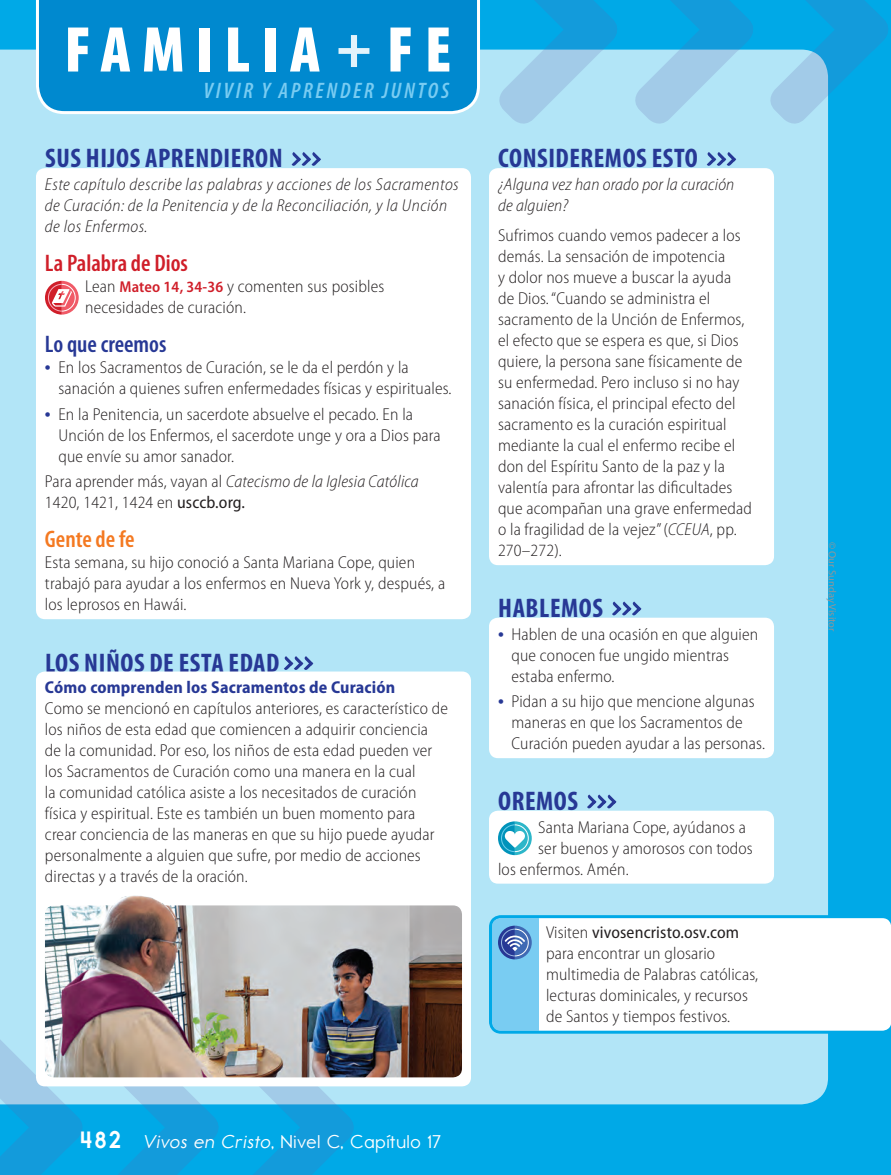
<style>
.page{position:relative;width:891px;height:1175px;background:#00a9e7}
.page>*{position:absolute;margin:0;border:0;box-sizing:border-box;transform-origin:0 0}
.t1{font:900 condensed 65.25px "Myriad Pro";letter-spacing:.17em;color:#fff}
.t2{font:700 condensed 27px "Myriad Pro";letter-spacing:.02em;color:#273895}
.t3{font:600 condensed 24px "Myriad Pro";color:#d01e29}
.t4{font:600 condensed 24px "Myriad Pro";color:#273895}
.t5{font:600 condensed 24px "Myriad Pro";color:#f47921}
.t6{font:italic 600 condensed 22.5px "Myriad Pro";letter-spacing:.12em;color:#79ccf2}
.t7{font:18.75px "Report School Rg";letter-spacing:.05em;color:#fff}
.t8{font:300 semi-condensed 17.25px/21px "Myriad Pro";letter-spacing:.01em;color:#231f20}
.t9{font:italic 300 semi-condensed 17.25px/21px "Myriad Pro";letter-spacing:.025em;color:#231f20}
.t10{font:700 semi-condensed 17.25px "Myriad Pro";letter-spacing:.01em;color:#273895}
.t11{font:10.5px "Myriad Pro";color:#939598}
.s1{font-weight:700;font-stretch:semi-expanded;font-size:60px;color:#e3f3fb}
.s2{font-weight:600;font-size:15.75px;color:#d01e29}
.s3{font-weight:700;font-stretch:normal;color:#273895}
.s4{font-style:italic}
.s5{font-weight:400}
.s6{font-family:"Report School Hv";font-size:24px}
</style>
<div class="page">
<div style="left:0;top:50px;width:828px;height:1054px;background:#b2e5f7"></div>
<svg style="left:493px;top:0;width:130px;height:129px;background:#6dc5eb"></svg>
<svg style="left:95px;top:1086px;width:129px;height:89px;background:#2aaee4"></svg>
<svg style="left:230px;top:1086px;width:129px;height:89px;background:#2aaee4"></svg>
<div style="left:36px;top:0;width:444px;height:114px;background:#0089cf"></div>
<svg style="left:612px;top:601px;width:29px;height:15px"></svg>
<div style="left:489px;top:618px;width:285px;height:140px;background:#fff;border-radius:9px"></div>
<svg style="left:587px;top:794px;width:29px;height:15px"></svg>
<div style="left:489px;top:810px;width:285px;height:73px;background:#fff;border-radius:9px"></div>
<svg style="left:498px;top:821px;width:34px;height:34px"></svg>
<svg style="left:489px;top:915px;width:402px;height:118px"></svg>
<svg style="left:707px;top:152px;width:29px;height:15px"></svg>
<div style="left:489px;top:168px;width:285px;height:397px;background:#fff;border-radius:9px"></div>
<svg style="left:284px;top:656px;width:29px;height:15px"></svg>
<div style="left:36px;top:671px;width:435px;height:415px;background:#fff;border-radius:9px"></div>
<svg style="left:292px;top:152px;width:29px;height:15px"></svg>
<div style="left:36px;top:168px;width:435px;height:451px;background:#fff;border-radius:9px"></div>
<svg style="left:45px;top:281px;width:34px;height:34px"></svg>
<img style="left:45px;top:905px;width:417px;height:172px">
<img style="left:98px;top:895px;width:79px;height:39px">
<svg style="left:0;top:1027px;width:84px;height:148px;background:#65b6dc"></svg>
<svg style="left:629px;top:0;width:262px;height:129px;background:#53bde9"></svg>
<h1 class="t1" style="left:64px;top:13px;width:389px">FAMILIA<span class="s1">+</span>FE</h1>
<h3 class="t6" style="left:204px;top:79px;width:247px">VIVIR Y APRENDER JUNTOS</h3>
<h2 class="t2" style="left:45px;top:141px;width:239px">SUS HIJOS APRENDIERON</h2>
<p class="t9" style="left:45px;top:174px;width:415px">Este capítulo describe las palabras y acciones de los Sacramentos de Curación: de la Penitencia y de la Reconciliación, y la Unción de los Enfermos.</p>
<h3 class="t3" style="left:45px;top:250px;width:145px">La Palabra de Dios</h3>
<p class="t8" style="left:85px;top:276px;width:301px">Lean <span class="s2">Mateo 14, 34-36</span> y comenten sus posibles necesidades de curación.</p>
<h3 class="t4" style="left:45px;top:331px;width:123px">Lo que creemos</h3>
<p class="t8" style="left:58px;top:357px;width:395px;text-indent:-14px"><span class="s3">•</span> En los Sacramentos de Curación, se le da el perdón y la sanación a quienes sufren enfermedades físicas y espirituales.</p>
<p class="t8" style="left:58px;top:404px;width:384px;text-indent:-14px"><span class="s3">•</span> En la Penitencia, un sacerdote absuelve el pecado. En la<br>Unción de los Enfermos, el sacerdote unge y ora a Dios para que envíe su amor sanador.</p>
<p class="t8" style="left:45px;top:471px;width:375px">Para aprender más, vayan al <span class="s4">Catecismo de la Iglesia Católica<br></span>1420, 1421, 1424 en <span class="s5">usccb.org.</span></p>
<h3 class="t5" style="left:45px;top:526px;width:91px">Gente de fe</h3>
<p class="t8" style="left:45px;top:552px;width:402px">Esta semana, su hijo conoció a Santa Mariana Cope, quien trabajó para ayudar a los enfermos en Nueva York y, después, a los leprosos en Hawái.</p>
<h2 class="t2" style="left:45px;top:645px;width:236px">LOS NIÑOS DE ESTA EDAD</h2>
<p class="t10" style="left:45px;top:678px;width:352px">Cómo comprenden los Sacramentos de Curación</p>
<p class="t8" style="left:45px;top:698px;width:404px">Como se mencionó en capítulos anteriores, es característico de los niños de esta edad que comiencen a adquirir conciencia de la comunidad. Por eso, los niños de esta edad pueden ver los Sacramentos de Curación como una manera en la cual<br>la comunidad católica asiste a los necesitados de curación física y espiritual. Este es también un buen momento para crear conciencia de las maneras en que su hijo puede ayudar personalmente a alguien que sufre, por medio de acciones directas y a través de la oración.</p>
<h2 class="t2" style="left:498px;top:141px;width:201px">CONSIDEREMOS ESTO</h2>
<p class="t9" style="left:498px;top:174px;width:238px">¿Alguna vez han orado por la curación de alguien?</p>
<p class="t8" style="left:498px;top:225px;width:255px">Sufrimos cuando vemos padecer a los demás. La sensación de impotencia<br>y dolor nos mueve a buscar la ayuda<br>de Dios. “Cuando se administra el sacramento de la Unción de Enfermos, el efecto que se espera es que, si Dios quiere, la persona sane físicamente de su enfermedad. Pero incluso si no hay sanación física, el principal efecto del sacramento es la curación espiritual mediante la cual el enfermo recibe el don del Espíritu Santo de la paz y la valentía para afrontar las dificultades que acompañan una grave enfermedad o la fragilidad de la vejez” (<span class="s4">CCEUA</span>, pp.<br>270–272).</p>
<h2 class="t2" style="left:498px;top:591px;width:106px">HABLEMOS</h2>
<p class="t8" style="left:511px;top:624px;width:248px;text-indent:-14px"><span class="s3">•</span> Hablen de una ocasión en que alguien que conocen fue ungido mientras estaba enfermo.</p>
<p class="t8" style="left:511px;top:691px;width:255px;text-indent:-14px"><span class="s3">•</span> Pidan a su hijo que mencione algunas maneras en que los Sacramentos de<br>Curación pueden ayudar a las personas.</p>
<h2 class="t2" style="left:498px;top:784px;width:81px">OREMOS</h2>
<p class="t8" style="left:538px;top:817px;width:209px">Santa Mariana Cope, ayúdanos a</p>
<p class="t8" style="left:538px;top:837px;width:216px">ser buenos y amorosos con todos</p>
<p class="t8" style="left:498px;top:858px;width:132px">los enfermos. Amén.</p>
<p class="t8" style="left:546px;top:922px;width:214px">Visiten <span class="s5">vivosencristo.osv.com </span>para encontrar un glosario multimedia de Palabras católicas, lecturas dominicales, y recursos de Santos y tiempos festivos.</p>
<p class="t7" style="left:81px;top:1130px;width:361px"><span class="s6">482</span> <span class="s4">Vivos en Cristo</span>, Nivel C, Capítulo 17</p>
<p class="t11" style="left:839px;top:542px;width:91px;rotate:90deg">© Our Sunday Visitor</p>
</div>
